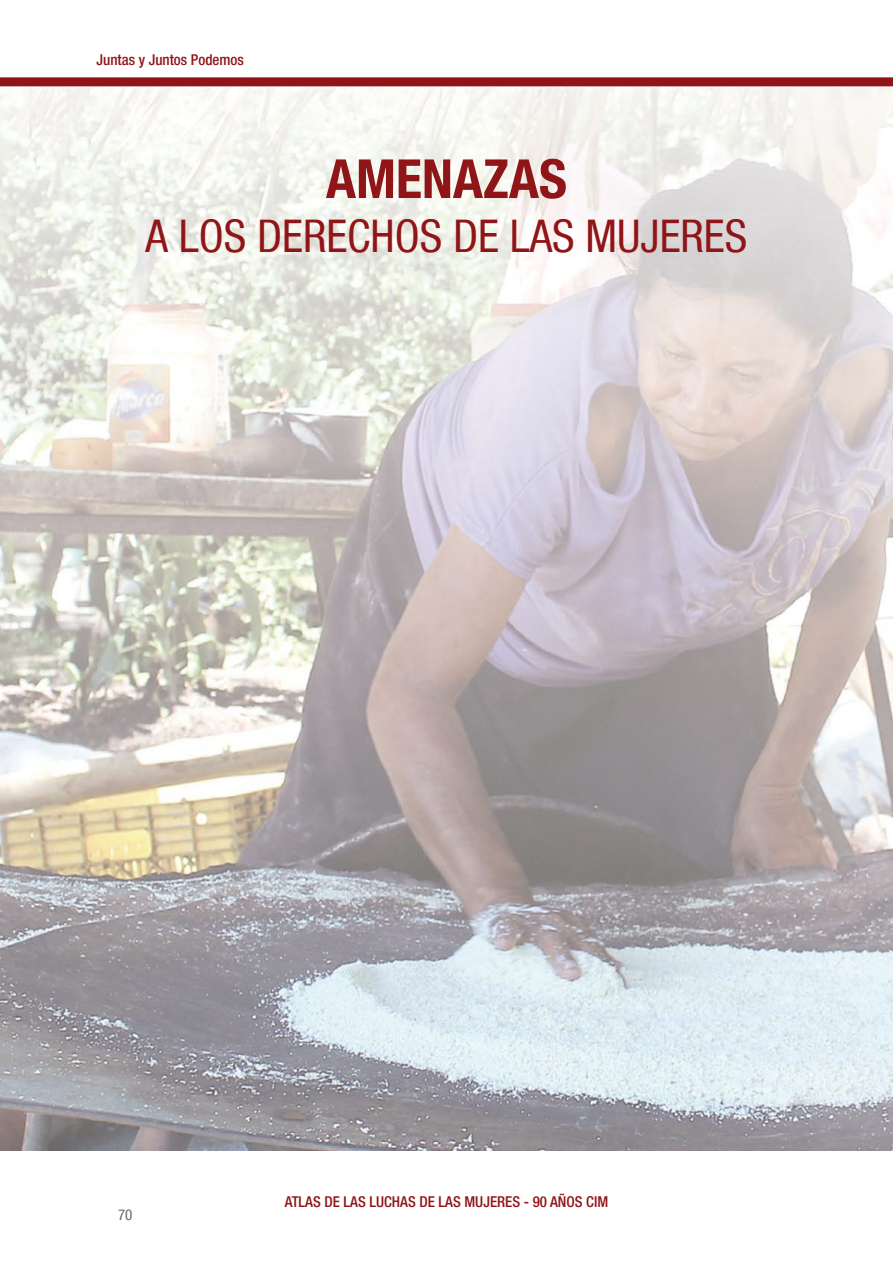
<style>
.page{position:relative;width:893px;height:1263px;background:#fff}
.page>*{position:absolute;margin:0;border:0;box-sizing:border-box;transform-origin:0 0}
.t1{font:700 condensed 54px "Helvetica Neue LT Com";color:#901518}
.t2{font:condensed 45px "Helvetica Neue LT Com";color:#901518}
.t3{font:500 condensed 15px "Helvetica Neue LT Com";color:#901518}
.t4{font:condensed 15px "Helvetica Neue LT Com";color:#676666}
</style>
<div class="page">
<div style="left:0;top:77px;width:893px;height:9px;background:#901518"></div>
<img style="left:0;top:87px;width:893px;height:1063px">
<p class="t3" style="left:97px;top:50px;width:149px">Juntas y Juntos Podemos</p>
<h1 class="t1" style="left:326px;top:146px;width:243px">AMENAZAS</h1>
<h2 class="t2" style="left:146px;top:210px;width:603px">A LOS DERECHOS DE LAS MUJERES</h2>
<p class="t4" style="left:118px;top:1205px;width:16px">70</p>
<p class="t3" style="left:285px;top:1193px;width:325px">ATLAS DE LAS LUCHAS DE LAS MUJERES - 90 AÑOS CIM</p>
</div>
